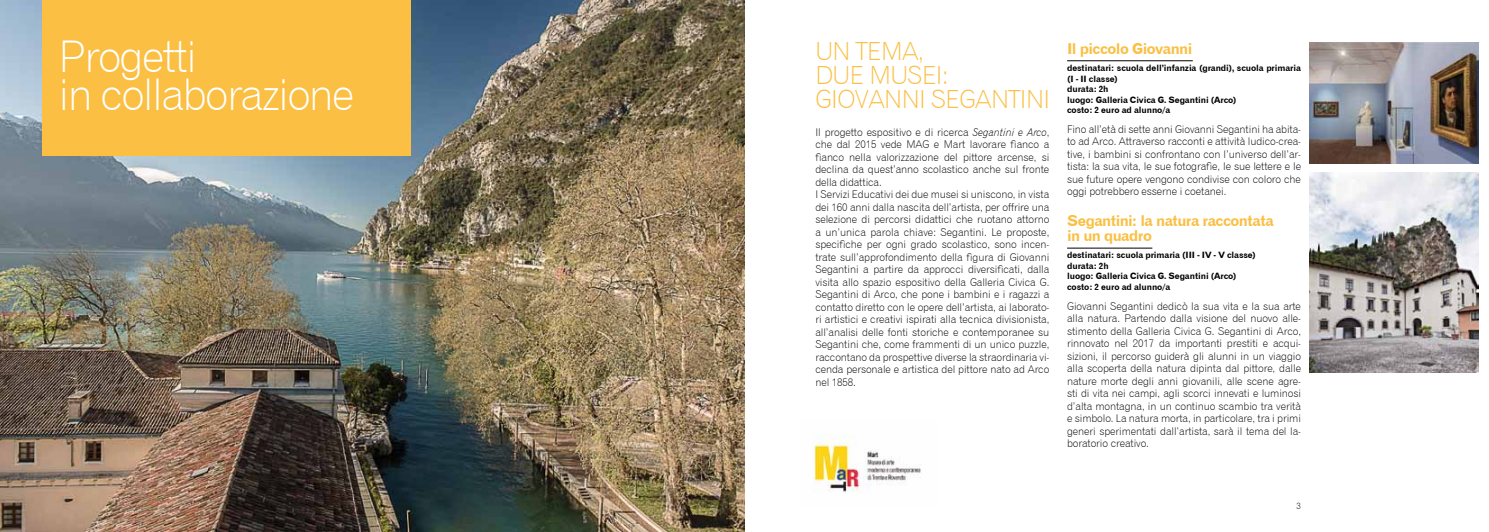
<style>
.page{position:relative;width:1489px;height:532px;background:#fff}
.page>*{position:absolute;margin:0;border:0;box-sizing:border-box;transform-origin:0 0}
.t1{font:43.75px/37.4px "Gothic 720 BT Light B";letter-spacing:-.04em;color:#fff}
.t2{font:25px/23.8px "Gothic 720 BT Light B";letter-spacing:-.025em;color:#fabf43}
.t3{font:15px/15px "Gothic 720 BT Bold B";letter-spacing:-.04em;color:#fabf43}
.t4{font:10.62px/12.5px "Gothic 720 BT Light B";letter-spacing:-.01em;color:#000;text-align:justify}
.t5{font:8.75px/10.5px "Gothic 720 BT Bold B";letter-spacing:-.01em;color:#000}
.t6{font:8.75px "Gothic 720 BT Light B";color:#000}
.s1{font-family:"Gothic 720 BT Light Italic B"}
</style>
<div class="page">
<img style="left:0;top:0;width:744px;height:531px">
<div style="left:43px;top:0;width:368px;height:156px;background:#fabf43"></div>
<hr style="left:1067px;top:61px;width:125px;height:1px;background:#000">
<hr style="left:1067px;top:248px;width:85px;height:1px;background:#000">
<img style="left:813px;top:435px;width:108px;height:57px">
<img style="left:1309px;top:43px;width:169px;height:120px">
<img style="left:1309px;top:172px;width:169px;height:200px">
<h1 class="t1" style="left:58px;top:38px;width:297px">Progetti<br>in collaborazione</h1>
<h2 class="t2" style="left:815px;top:39px;width:236px">UN TEMA,<br>DUE MUSEI:<br>GIOVANNI SEGANTINI</h2>
<p class="t4" style="left:815px;top:126px;width:235px;text-align:left">Il progetto espositivo e di ricerca <span class="s1">Segantini e Arco</span>, che dal 2015 vede MAG e Mart lavorare fianco a fianco nella valorizzazione del pittore arcense, si declina da quest’anno scolastico anche sul fronte della didattica.<br>I Servizi Educativi dei due musei si uniscono, in vista dei 160 anni dalla nascita dell’artista, per offrire una selezione di percorsi didattici che ruotano attorno a un’unica parola chiave: Segantini. Le proposte, specifiche per ogni grado scolastico, sono incen&shy;trate sull’approfondimento della figura di Giovanni Segantini a partire da approcci diversificati, dalla visita allo spazio espositivo della Galleria Civica G.<br>Segantini di Arco, che pone i bambini e i ragazzi a contatto diretto con le opere dell’artista, ai laborato&shy;ri artistici e creativi ispirati alla tecnica divisionista, all’analisi delle fonti storiche e contemporanee su Segantini che, come frammenti di un unico puzzle, raccontano da prospettive diverse la straordinaria vi&shy;cenda personale e artistica del pittore nato ad Arco nel 1858.</p>
<h3 class="t3" style="left:1067px;top:40px;width:127px">I l piccolo Giovanni</h3>
<p class="t5" style="left:1067px;top:63px;width:235px">destinatari: scuola dell’infanzia (grandi), scuola primaria (I - II classe)<br>durata: 2h<br>luogo: Galleria Civica G. Segantini (Arco)<br>costo: 2 euro ad alunno/a</p>
<p class="t4" style="left:1067px;top:123px;width:235px">Fino all’età di sette anni Giovanni Segantini ha abita&shy;to ad Arco. Attraverso racconti e attività ludico-crea&shy;tive, i bambini si confrontano con l’universo dell’ar&shy;tista: la sua vita, le sue fotografie, le sue lettere e le sue future opere vengono condivise con coloro che oggi potrebbero esserne i coetanei.</p>
<h3 class="t3" style="left:1067px;top:213px;width:208px">Segantini: la natura raccontata in un quadro</h3>
<p class="t5" style="left:1067px;top:250px;width:190px">destinatari: scuola primaria (III - IV - V classe) durata: 2h<br>luogo: Galleria Civica G. Segantini (Arco) costo: 2 euro ad alunno/a</p>
<p class="t4" style="left:1067px;top:299px;width:235px">Giovanni Segantini dedicò la sua vita e la sua arte alla natura. Partendo dalla visione del nuovo alle&shy;stimento della Galleria Civica G. Segantini di Arco, rinnovato nel 2017 da importanti prestiti e acqui&shy;sizioni, il percorso guiderà gli alunni in un viaggio alla scoperta della natura dipinta dal pittore, dalle nature morte degli anni giovanili, alle scene agre&shy;sti di vita nei campi, agli scorci innevati e luminosi d’alta montagna, in un continuo scambio tra verità e simbolo. La natura morta, in particolare, tra i primi generi sperimentati dall’artista, sarà il tema del la&shy;boratorio creativo.</p>
<p class="t6" style="left:1296px;top:500px;width:6px">3</p>
</div>
